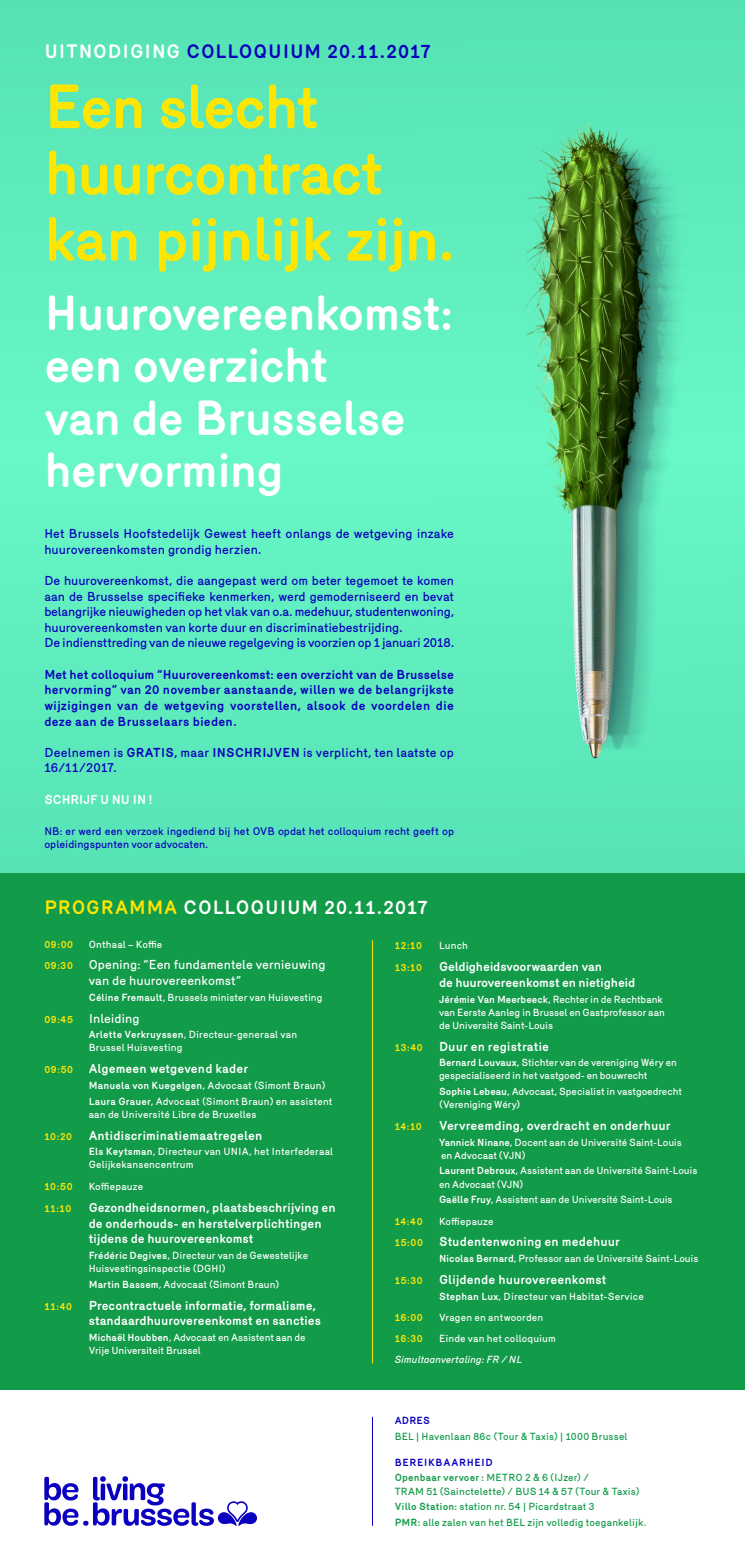
<style>
.page{position:relative;width:745px;height:1542px;background:#fff}
.page>*{position:absolute;margin:0;border:0;box-sizing:border-box;transform-origin:0 0}
.t1{font:700 60px "Merkury";letter-spacing:-.035em;color:#ffe601}
.t2{font:700 47.5px/52.5px "Merkury";letter-spacing:-.02em;color:#fff}
.t3{font:700 18.75px "Merkury";letter-spacing:.045em;color:#0a00be}
.t4{font:700 18.75px "Merkury";letter-spacing:.045em;color:#fff}
.t5{font:500 12.5px/15.6px "Merkury";color:#0a00be}
.t6{font:700 12.5px/15.6px "Merkury";color:#fff}
.t7{font:700 12.5px/15.6px "Merkury";letter-spacing:.02em;color:#0a00be;text-align:justify}
.t8{font:500 12.5px/15.6px "Merkury";letter-spacing:.005em;color:#fff}
.t9{font:500 10.62px/13.1px "Merkury";letter-spacing:.005em;color:#0a00be}
.t10{font:500 10px/13.1px "Merkury";color:#fff}
.t11{font:500 10px "Merkury";letter-spacing:.015em;color:#129b49}
.t12{font:700 10px "Merkury";letter-spacing:.055em;color:#ffe601}
.t13{font:700 10px "Merkury";letter-spacing:.02em;color:#129b49}
.t14{font:italic 500 10px "Merkury";letter-spacing:.005em;color:#fff}
.t15{font:700 10px "Merkury";letter-spacing:.06em;color:#0a00be}
.s1{color:#fff}
.s2{font-weight:700}
.s3{color:#ffe601}
.s4{font-weight:700;font-size:10px;color:#ffe601}
.s5{font-size:10px;color:#ffe601}
.s6{font-weight:500}
</style>
<div class="page">
<div style="left:0;top:1px;width:744px;height:441px;background:#5debbc"></div>
<div style="left:0;top:455px;width:744px;height:441px;background:#5eecbd"></div>
<div style="left:0;top:873px;width:744px;height:516px;background:#129b49"></div>
<hr style="left:372px;top:940px;width:1px;height:423px;background:#ffe601">
<hr style="left:372px;top:1416px;width:1px;height:109px;background:#0a00be">
<svg style="left:44px;top:1476px;width:213px;height:49px"></svg>
<img style="left:499px;top:123px;width:245px;height:636px">
<p class="t3" style="left:44px;top:37px;width:388px"><span class="s1">UITNODIGING</span> COLLOQUIUM 20.11.2017</p>
<p class="t1" style="left:44px;top:62px;width:276px">Een slecht</p>
<p class="t1" style="left:44px;top:128px;width:340px">huurcontract</p>
<p class="t1" style="left:44px;top:195px;width:411px">kan pijnlijk zijn.</p>
<p class="t2" style="left:44px;top:283px;width:409px">Huurovereenkomst: een overzicht</p>
<p class="t2" style="left:44px;top:388px;width:363px">van de Brusselse hervorming</p>
<p class="t5" style="left:44px;top:524px;width:411px">Het Brussels Hoofstedelijk Gewest heeft onlangs de wetgeving inzake huurovereenkomsten grondig herzien.</p>
<p class="t5" style="left:44px;top:571px;width:411px;text-align:justify">De huurovereenkomst, die aangepast werd om beter tegemoet te komen aan de Brusselse specifieke kenmerken, werd gemoderniseerd en bevat belangrijke nieuwigheden op het vlak van o.a. medehuur, studentenwoning, huurovereenkomsten van korte duur en discriminatiebestrijding.</p>
<p class="t5" style="left:44px;top:634px;width:411px">De indiensttreding van de nieuwe regelgeving is voorzien op 1 januari 2018.</p>
<p class="t7" style="left:44px;top:665px;width:411px">Met het colloquium “Huurovereenkomst: een overzicht van de Brusselse hervorming” van 20 november aanstaande, willen we de belangrijkste wijzigingen van de wetgeving voorstellen, alsook de voordelen die deze aan de Brusselaars bieden.</p>
<p class="t5" style="left:44px;top:743px;width:411px">Deelnemen is <span class="s2">GRATIS</span>, maar <span class="s2">INSCHRIJVEN</span> is verplicht, ten laatste op<br>16/11/2017.</p>
<p class="t6" style="left:44px;top:790px;width:109px">SCHRIJF U NU IN !</p>
<p class="t9" style="left:44px;top:823px;width:411px">NB: er werd een verzoek ingediend bij het OVB opdat het colloquium recht geeft op opleidingspunten voor advocaten.</p>
<p class="t4" style="left:44px;top:893px;width:385px"><span class="s3">PROGRAMMA</span> COLLOQUIUM 20.11.2017</p>
<p class="t12" style="left:44px;top:936px;width:30px">09:00</p>
<p class="t10" style="left:89px;top:936px;width:75px">Onthaal – Koffie</p>
<p class="t12" style="left:44px;top:958px;width:30px">09:30</p>
<p class="t8" style="left:89px;top:956px;width:238px">Opening: “Een fundamentele vernieuwing van de huurovereenkomst”</p>
<p class="t10" style="left:89px;top:989px;width:235px"><span class="s2">Céline Fremault</span>, Brussels minister van Huisvesting</p>
<p class="t8" style="left:44px;top:1009px;width:97px"><span class="s4">09:45</span> Inleiding</p>
<p class="t10" style="left:89px;top:1027px;width:210px"><span class="s2">Arlette Verkruyssen</span>, Directeur-generaal van<br>Brussel Huisvesting</p>
<p class="t6" style="left:44px;top:1059px;width:205px"><span class="s5">09:50</span> Algemeen wetgevend kader</p>
<p class="t10" style="left:89px;top:1077px;width:238px"><span class="s2">Manuela von Kuegelgen</span>, Advocaat (Simont Braun)</p>
<p class="t10" style="left:89px;top:1093px;width:245px"><span class="s2">Laura Grauer</span>, Advocaat (Simont Braun) en assistent aan de Université Libre de Bruxelles</p>
<p class="t12" style="left:44px;top:1128px;width:29px">10:20</p>
<p class="t6" style="left:89px;top:1126px;width:175px">Antidiscriminatiemaatregelen</p>
<p class="t10" style="left:89px;top:1144px;width:246px"><span class="s2">Els Keytsman</span>, Directeur van UNIA, het Interfederaal<br>Gelijkekansencentrum</p>
<p class="t12" style="left:44px;top:1179px;width:30px">10:50</p>
<p class="t10" style="left:89px;top:1179px;width:56px">Koffiepauze</p>
<p class="t12" style="left:44px;top:1201px;width:28px">11:10</p>
<p class="t6" style="left:89px;top:1198px;width:248px">Gezondheidsnormen, plaatsbeschrijving en de onderhouds- en herstelverplichtingen tijdens de huurovereenkomst</p>
<p class="t10" style="left:89px;top:1247px;width:221px"><span class="s2">Frédéric Degives</span>, Directeur van de Gewestelijke</p>
<p class="t10" style="left:89px;top:1261px;width:138px">Huisvestingsinspectie (DGHI)</p>
<p class="t10" style="left:89px;top:1276px;width:192px"><span class="s2">Martin Bassem</span>, Advocaat (Simont Braun)</p>
<p class="t12" style="left:44px;top:1298px;width:29px">11:40</p>
<p class="t6" style="left:89px;top:1296px;width:229px">Precontractuele informatie, formalisme,</p>
<p class="t6" style="left:89px;top:1311px;width:234px">standaardhuurovereenkomst en sancties</p>
<p class="t10" style="left:89px;top:1329px;width:218px"><span class="s2">Michaël Houbben</span>, Advocaat en Assistent aan de</p>
<p class="t10" style="left:89px;top:1342px;width:114px">Vrije Universiteit Brussel</p>
<p class="t12" style="left:394px;top:938px;width:29px">12:10</p>
<p class="t10" style="left:438px;top:938px;width:31px">Lunch</p>
<p class="t12" style="left:394px;top:960px;width:29px">13:10</p>
<p class="t6" style="left:438px;top:958px;width:198px">Geldigheidsvoorwaarden van<br>de huurovereenkomst en nietigheid</p>
<p class="t10" style="left:438px;top:991px;width:227px"><span class="s2">Jérémie Van Meerbeeck</span>, Rechter in de Rechtbank van Eerste Aanleg in Brussel en Gastprofessor aan de Université Saint-Louis</p>
<p class="t12" style="left:394px;top:1039px;width:30px">13:40</p>
<p class="t6" style="left:438px;top:1037px;width:112px">Duur en registratie</p>
<p class="t10" style="left:438px;top:1055px;width:239px"><span class="s2">Bernard Louvaux</span>, Stichter van de vereniging Wéry en gespecialiseerd in het vastgoed- en bouwrecht</p>
<p class="t10" style="left:438px;top:1084px;width:244px"><span class="s2">Sophie Lebeau</span>, Advocaat, Specialist in vastgoedrecht (Vereniging Wéry)</p>
<p class="t12" style="left:394px;top:1119px;width:29px">14:10</p>
<p class="t6" style="left:438px;top:1116px;width:233px">Vervreemding, overdracht en onderhuur</p>
<p class="t10" style="left:438px;top:1134px;width:244px"><span class="s2">Yannick Ninane</span>, Docent aan de Université Saint-Louis en Advocaat (VJN)</p>
<p class="t10" style="left:438px;top:1163px;width:260px"><span class="s2">Laurent Debroux</span>, Assistent aan de Université Saint-Louis en Advocaat (VJN)</p>
<p class="t10" style="left:438px;top:1192px;width:235px"><span class="s2">Gaëlle Fruy</span>, Assistent aan de Université Saint-Louis</p>
<p class="t12" style="left:394px;top:1213px;width:29px">14:40</p>
<p class="t10" style="left:438px;top:1213px;width:56px">Koffiepauze</p>
<p class="t12" style="left:394px;top:1235px;width:30px">15:00</p>
<p class="t6" style="left:438px;top:1233px;width:182px">Studentenwoning en medehuur</p>
<p class="t10" style="left:438px;top:1251px;width:261px"><span class="s2">Nicolas Bernard</span>, Professor aan de Université Saint-Louis</p>
<p class="t12" style="left:394px;top:1272px;width:30px">15:30</p>
<p class="t6" style="left:438px;top:1270px;width:169px">Glijdende huurovereenkomst</p>
<p class="t10" style="left:438px;top:1288px;width:206px"><span class="s2">Stephan Lux</span>, Directeur van Habitat-Service</p>
<p class="t12" style="left:394px;top:1309px;width:30px">16:00</p>
<p class="t10" style="left:438px;top:1309px;width:106px">Vragen en antwoorden</p>
<p class="t12" style="left:394px;top:1331px;width:29px">16:30</p>
<p class="t10" style="left:438px;top:1331px;width:118px">Einde van het colloquium</p>
<p class="t14" style="left:394px;top:1352px;width:129px">Simultaanvertaling: FR / NL</p>
<p class="t15" style="left:394px;top:1412px;width:37px">ADRES</p>
<p class="t11" style="left:394px;top:1428px;width:234px">BEL | Havenlaan 86c (Tour &amp; Taxis) | 1000 Brussel</p>
<p class="t15" style="left:394px;top:1454px;width:100px">BEREIKBAARHEID</p>
<p class="t13" style="left:394px;top:1470px;width:196px">Openbaar vervoer : <span class="s6">METRO</span> <span class="s6">2 &amp; 6 (IJzer) /</span></p>
<p class="t11" style="left:394px;top:1483px;width:246px">TRAM 51 (Sainctelette) / BUS 14 &amp; 57 (Tour &amp; Taxis)</p>
<p class="t11" style="left:394px;top:1499px;width:201px"><span class="s2">Villo Station:</span> station nr. 54 | Picardstraat 3</p>
<p class="t11" style="left:394px;top:1514px;width:253px"><span class="s2">PMR:</span> alle zalen van het BEL zijn volledig toegankelijk.</p>
</div>
